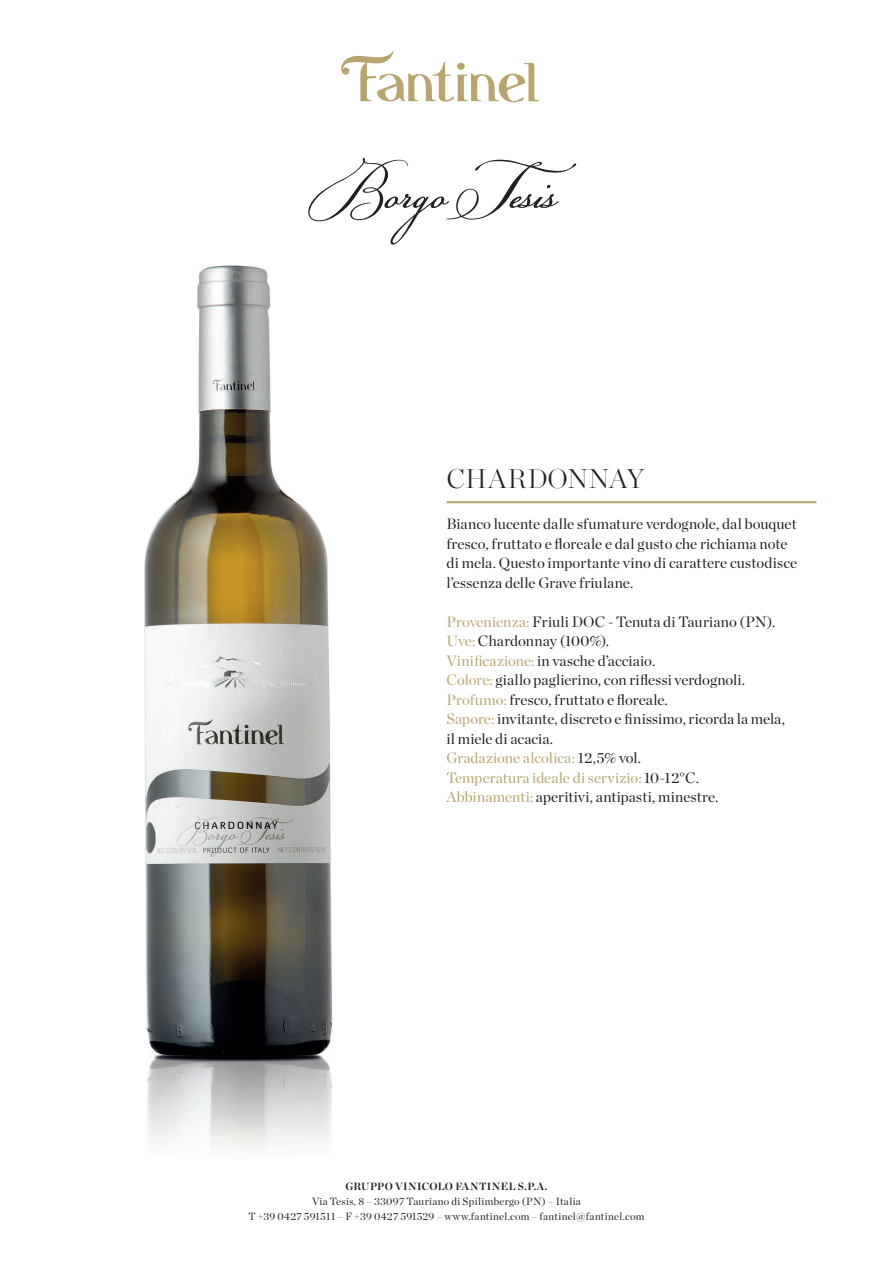
<style>
.page{position:relative;width:893px;height:1263px;background:#fff}
.page>*{position:absolute;margin:0;border:0;box-sizing:border-box;transform-origin:0 0}
.t1{font:200 27px "Chronicle Display";letter-spacing:.005em;color:#231f20}
.t2{font:15px/19.5px "Chronicle Display";letter-spacing:.005em;color:#231f20}
.t3{font:15px "Chronicle Display";letter-spacing:.005em;color:#b8a56e}
.t4{font:10.5px/15px "Chronicle Display";letter-spacing:.025em;color:#231f20;text-align:center}
.t5{font:700 10.5px "Chronicle Display";letter-spacing:.03em;color:#231f20}
.s1{color:#b8a56e}
.s2{color:#231f20}
</style>
<div class="page">
<svg style="left:341px;top:51px;width:198px;height:51px"></svg>
<img style="left:144px;top:265px;width:189px;height:885px">
<svg style="left:308px;top:158px;width:269px;height:86px"></svg>
<hr style="left:446px;top:501px;width:370px;height:2px;background:#b8a56e">
<p class="t1" style="left:446px;top:458px;width:200px">CHARDONNAY</p>
<p class="t2" style="left:446px;top:513px;width:352px">Bianco lucente dalle sfumature verdognole, dal bouquet fresco, fruttato e floreale e dal gusto che richiama note di mela. Questo importante vino di carattere custodisce l’essenza delle Grave friulane.</p>
<p class="t2" style="left:446px;top:611px;width:330px"><span class="s1">Provenienza:</span> Friuli DOC - Tenuta di Tauriano (PN).</p>
<p class="t2" style="left:446px;top:630px;width:164px"><span class="s1">Uve:</span> Chardonnay (100%).</p>
<p class="t2" style="left:446px;top:650px;width:210px"><span class="s1">Vinificazione:</span> in vasche d’acciaio.</p>
<p class="t2" style="left:446px;top:669px;width:300px"><span class="s1">Colore:</span> giallo paglierino, con riflessi verdognoli.</p>
<p class="t2" style="left:446px;top:689px;width:223px"><span class="s1">Profumo:</span> fresco, fruttato e floreale.</p>
<p class="t2" style="left:446px;top:708px;width:340px"><span class="s1">Sapore:</span> invitante, discreto e finissimo, ricorda la mela,</p>
<p class="t2" style="left:446px;top:728px;width:108px">il miele di acacia.</p>
<p class="t3" style="left:446px;top:747px;width:196px">Gradazione alcolica: <span class="s2">12,5% vol.</span></p>
<p class="t3" style="left:446px;top:766px;width:254px">Temperatura ideale di servizio: <span class="s2">10-12°C.</span></p>
<p class="t2" style="left:446px;top:786px;width:273px"><span class="s1">Abbinamenti:</span> aperitivi, antipasti, minestre.</p>
<p class="t5" style="left:345px;top:1178px;width:204px">GRUPPO VINICOLO FANTINEL S.P.A.</p>
<p class="t4" style="left:248px;top:1193px;width:398px">Via Tesis, 8 – 33097 Tauriano di Spilimbergo (PN) – Italia<br>T +39 0427 591511 – F +39 0427 591529 – www.fantinel.com – fantinel@fantinel.com</p>
</div>
